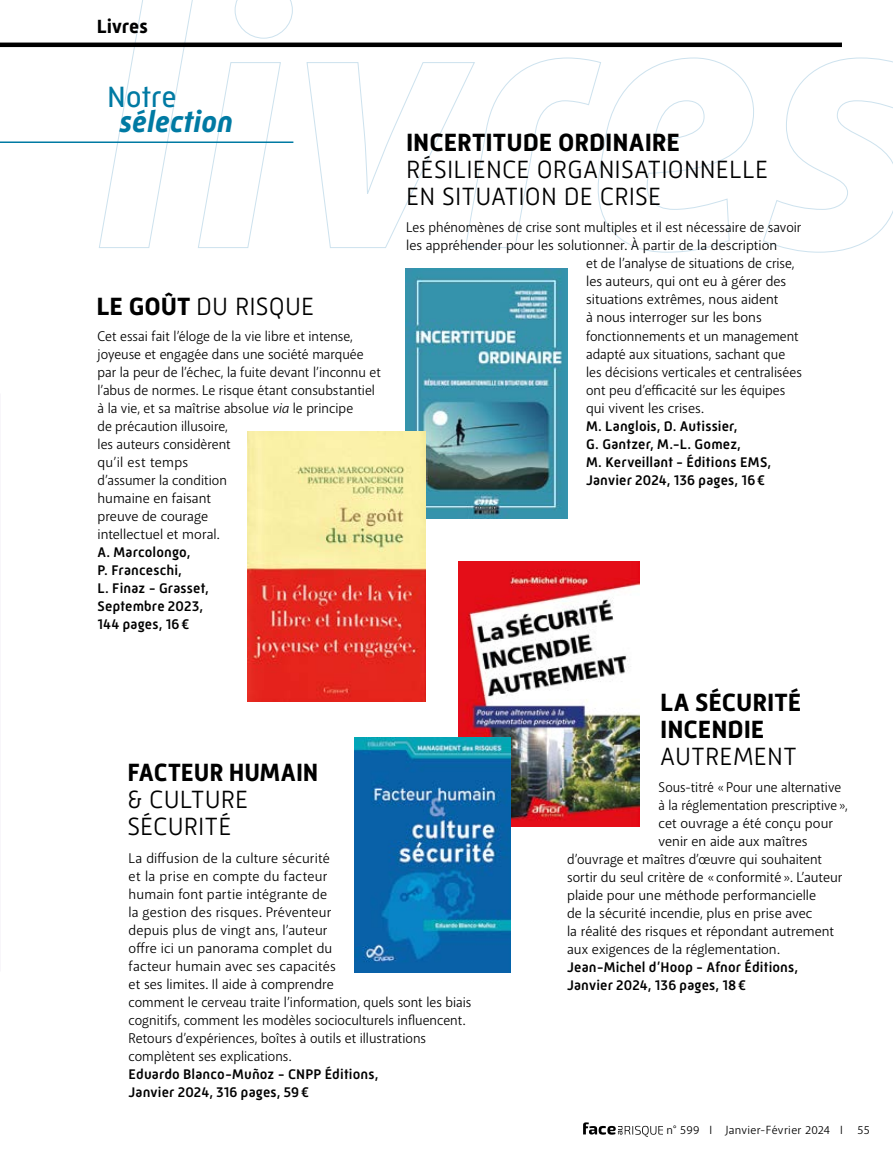
<style>
.page{position:relative;width:893px;height:1149px;background:#fff}
.page>*{position:absolute;margin:0;border:0;box-sizing:border-box;transform-origin:0 0}
.t1{font:italic 700 30px "Mic 32 New";color:#007aa3}
.t2{font:30px "Mic 32 New";letter-spacing:-.005em;color:#007aa3}
.t3{font:300 25.5px/27px "Mic 32 New";letter-spacing:.01em;color:#000}
.t4{font:700 25.5px/27px "Mic 32 New";color:#000}
.t5{font:700 25.5px "Mic 32 New";color:#000;scale:.96 1}
.t6{font:700 19.5px "Mic 32 New";letter-spacing:.005em;color:#000}
.t7{font:14.25px/18px "Akagi Pro";color:#000}
.t8{font:500 14.25px/18px "Mic 32 New";letter-spacing:.01em;color:#000}
.t9{font:14.25px "Akagi Pro";color:#000;scale:.95 1}
.t10{font:14.25px "Akagi Pro";color:#000;scale:.96 1}
.t11{font:12px "Akagi Pro";letter-spacing:.025em;color:#000}
.s1{font-weight:700}
.s2{font-style:italic}
</style>
<div class="page">
<svg style="left:98px;top:0;width:795px;height:253px"></svg>
<img style="left:406px;top:268px;width:161px;height:250px">
<img style="left:459px;top:561px;width:180px;height:265px">
<img style="left:248px;top:431px;width:177px;height:270px">
<img style="left:354px;top:737px;width:157px;height:235px">
<hr style="left:0;top:141px;width:293px;height:2px;background:#007aa3">
<svg style="left:583px;top:1122px;width:80px;height:14px"></svg>
<hr style="left:0;top:43px;width:842px;height:4px;background:#000">
<h3 class="t6" style="left:97px;top:15px;width:53px">Livres</h3>
<h1 class="t2" style="left:107px;top:79px;width:71px">Notre</h1>
<h1 class="t1" style="left:120px;top:104px;width:115px">sélection</h1>
<h2 class="t3" style="left:96px;top:293px;width:219px"><span class="s1">LE GOÛT</span> DU RISQUE</h2>
<p class="t7" style="left:98px;top:327px;width:285px">Cet essai fait l’éloge de la vie libre et intense, joyeuse et engagée dans une société marquée par la peur de l’échec, la fuite devant l’inconnu et l’abus de normes. Le risque étant consubstantiel à la vie, et sa maîtrise absolue <span class="s2">via</span> le principe<br>de précaution illusoire,<br>les auteurs considèrent<br>qu’il est temps<br>d’assumer la condition<br>humaine en faisant<br>preuve de courage<br>intellectuel et moral.</p>
<p class="t8" style="left:98px;top:542px;width:113px">A. Marcolongo,<br>P. Franceschi,<br>L. Finaz - Grasset,<br>Septembre 2023,<br>144 pages, 16€</p>
<h2 class="t4" style="left:406px;top:128px;width:275px">INCERTITUDE ORDINAIRE</h2>
<h2 class="t3" style="left:406px;top:155px;width:364px">RÉSILIENCE ORGANISATIONNELLE<br>EN SITUATION DE CRISE</h2>
<p class="t7" style="left:406px;top:219px;width:397px">Les phénomènes de crise sont multiples et il est nécessaire de savoir</p>
<p class="t7" style="left:406px;top:237px;width:373px">les appréhender pour les solutionner. À partir de la description</p>
<p class="t7" style="left:586px;top:255px;width:210px">et de l’analyse de situations de crise,</p>
<p class="t7" style="left:586px;top:273px;width:202px">les auteurs, qui ont eu à gérer des</p>
<p class="t7" style="left:586px;top:291px;width:194px">situations extrêmes, nous aident</p>
<p class="t7" style="left:586px;top:309px;width:177px">à nous interroger sur les bons</p>
<p class="t7" style="left:586px;top:327px;width:214px">fonctionnements et un management</p>
<p class="t7" style="left:586px;top:345px;width:201px">adapté aux situations, sachant que</p>
<p class="t7" style="left:586px;top:363px;width:217px">les décisions verticales et centralisées</p>
<p class="t7" style="left:586px;top:381px;width:201px">ont peu d’efficacité sur les équipes</p>
<p class="t7" style="left:586px;top:399px;width:119px">qui vivent les crises.</p>
<p class="t8" style="left:586px;top:416px;width:187px">M. Langlois, D. Autissier,<br>G. Gantzer, M.-L. Gomez,<br>M. Kerveillant - Éditions EMS,<br>Janvier 2024, 136 pages, 16€</p>
<h2 class="t5" style="left:127px;top:757px;width:201px">FACTEUR HUMAIN</h2>
<h2 class="t3" style="left:127px;top:785px;width:122px">&amp; CULTURE<br>SÉCURITÉ</h2>
<p class="t7" style="left:129px;top:848px;width:344px">La diffusion de la culture sécurité<br>et la prise en compte du facteur<br>humain font partie intégrante de<br>la gestion des risques. Préventeur<br>depuis plus de vingt ans, l’auteur<br>offre ici un panorama complet du<br>facteur humain avec ses capacités<br>et ses limites. Il aide à comprendre<br>comment le cerveau traite l’information, quels sont les biais cognitifs, comment les modèles socioculturels influencent.<br>Retours d’expériences, boîtes à outils et illustrations complètent ses explications.</p>
<p class="t8" style="left:129px;top:1064px;width:251px">Eduardo Blanco-Muñoz - CNPP Éditions,<br>Janvier 2024, 316 pages, 59€</p>
<h2 class="t4" style="left:660px;top:688px;width:143px">LA SÉCURITÉ<br>INCENDIE</h2>
<h2 class="t3" style="left:660px;top:742px;width:138px">AUTREMENT</h2>
<p class="t10" style="left:659px;top:778px;width:192px">Sous-titré « Pour une alternative</p>
<p class="t9" style="left:659px;top:796px;width:201px">à la réglementation prescriptive »,</p>
<p class="t7" style="left:659px;top:814px;width:176px">cet ouvrage a été conçu pour</p>
<p class="t7" style="left:659px;top:832px;width:150px">venir en aide aux maîtres</p>
<p class="t7" style="left:567px;top:850px;width:257px">d’ouvrage et maîtres d’œuvre qui souhaitent</p>
<p class="t7" style="left:567px;top:868px;width:277px">sortir du seul critère de « conformité ». L’auteur</p>
<p class="t7" style="left:567px;top:886px;width:251px">plaide pour une méthode performancielle</p>
<p class="t7" style="left:567px;top:904px;width:247px">de la sécurité incendie, plus en prise avec</p>
<p class="t7" style="left:567px;top:922px;width:269px">la réalité des risques et répondant autrement</p>
<p class="t7" style="left:567px;top:940px;width:214px">aux exigences de la réglementation.</p>
<p class="t8" style="left:567px;top:958px;width:233px">Jean-Michel d’Hoop - Afnor Éditions,<br>Janvier 2024, 136 pages, 18€</p>
<p class="t11" style="left:666px;top:1122px;width:205px">n° 599 I Janvier-Février 2024 I 55</p>
</div>
